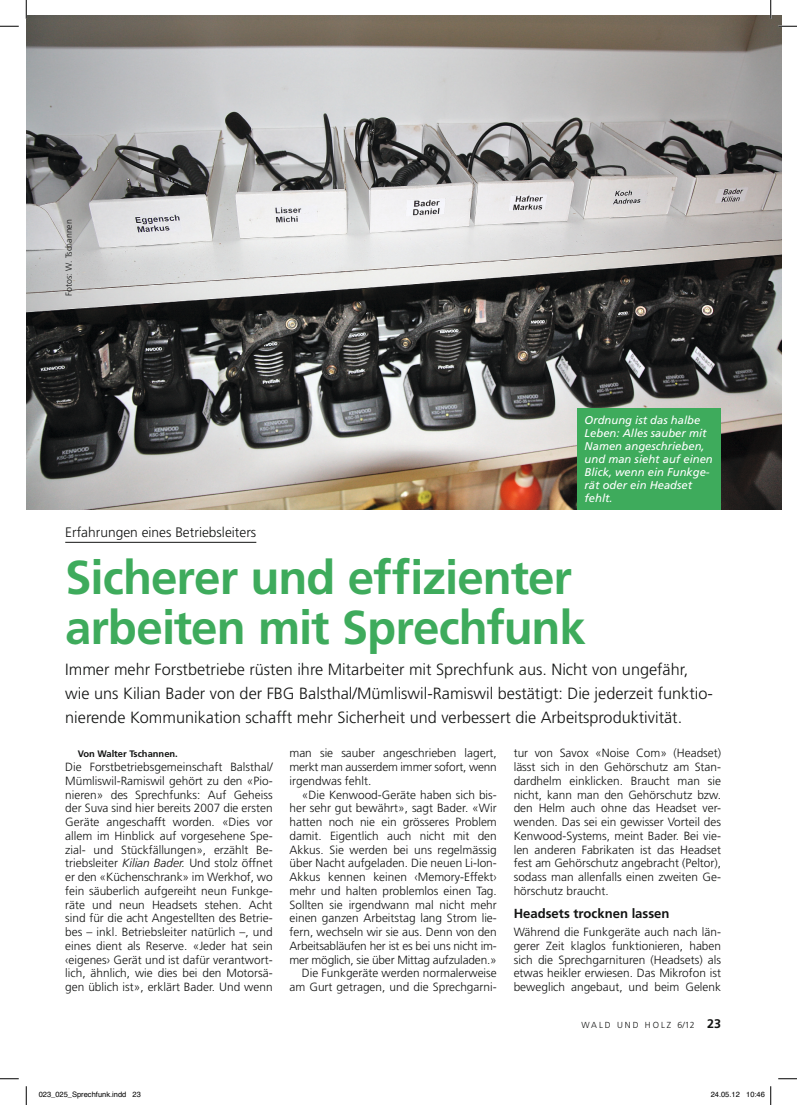
<style>
.page{position:relative;width:797px;height:1105px;background:#fff}
.page>*{position:absolute;margin:0;border:0;box-sizing:border-box;transform-origin:0 0}
.t1{font:700 47.5px/50px "Frutiger LT Std";letter-spacing:-.02em;color:#3eab5c}
.t2{font:300 16.25px/23.8px "Frutiger LT Std";color:#131413}
.t3{font:300 13.75px "Frutiger LT Std";color:#131413}
.t4{font:700 13.12px "Frutiger LT Std";color:#131413}
.t5{font:300 11.88px/13.8px "Frutiger LT Std";color:#131413;text-align:justify}
.t6{font:italic 11.25px/13.1px "Frutiger LT Std";color:#fff}
.t7{font:700 9.38px "Frutiger LT Std";color:#131413}
.t8{font:300 8.75px "Frutiger LT Std";letter-spacing:.225em;color:#131413}
.t9{font:300 8.75px "Frutiger LT Std";color:#131413}
.t10{font:7.5px "Helvetica";color:#000}
.s1{font-style:italic}
.s2{font-weight:700;font-size:12.5px}
</style>
<div class="page">
<img style="left:26px;top:16px;width:755px;height:494px">
<hr style="left:65px;top:542px;width:191px;height:1px;background:#131413">
<div style="left:577px;top:408px;width:144px;height:101px;background:#3eab5c"></div>
<svg style="left:0;top:25px;width:19px;height:2px"></svg>
<svg style="left:778px;top:25px;width:19px;height:2px"></svg>
<svg style="left:0;top:1078px;width:19px;height:1px"></svg>
<svg style="left:778px;top:1078px;width:19px;height:1px"></svg>
<svg style="left:25px;top:0;width:2px;height:19px"></svg>
<svg style="left:25px;top:1086px;width:2px;height:19px"></svg>
<svg style="left:770px;top:0;width:1px;height:19px"></svg>
<svg style="left:770px;top:1086px;width:1px;height:19px"></svg>
<p class="t9" style="left:64px;top:296px;width:78px;rotate:-90deg">Fotos: W. Tschannen</p>
<p class="t6" style="left:584px;top:413px;width:130px">Ordnung ist das halbe<br>Leben: Alles sauber mit<br>Namen angeschrieben, und man sieht auf einen<br>Blick, wenn ein Funkge&shy;rät oder ein Headset fehlt.</p>
<p class="t3" style="left:65px;top:525px;width:192px">Erfahrungen eines Betriebsleiters</p>
<p class="t1" style="left:65px;top:553px;width:522px">Sicherer und effizienter arbeiten mit Sprechfunk</p>
<p class="t2" style="left:65px;top:658px;width:649px">Immer mehr Forstbetriebe rüsten ihre Mitarbeiter mit Sprechfunk aus. Nicht von ungefähr, wie uns Kilian Bader von der FBG Balsthal/Mümliswil-Ramiswil bestätigt: Die jederzeit funktio&shy;nierende Kommunikation schafft mehr Sicherheit und verbessert die Arbeitsproduktivität.</p>
<p class="t5" style="left:289px;top:746px;width:209px">man sie sauber angeschrieben lagert,</p>
<p class="t5" style="left:289px;top:760px;width:209px">merkt man ausserdem immer sofort, wenn</p>
<p class="t5" style="left:289px;top:774px;width:83px">irgendwas fehlt.</p>
<p class="t5" style="left:302px;top:788px;width:196px">«Die Kenwood-Geräte haben sich bis-</p>
<p class="t5" style="left:289px;top:801px;width:209px">her sehr gut bewährt», sagt Bader. «Wir</p>
<p class="t5" style="left:289px;top:815px;width:209px">hatten noch nie ein grösseres Problem</p>
<p class="t5" style="left:289px;top:829px;width:209px">damit. Eigentlich auch nicht mit den</p>
<p class="t5" style="left:289px;top:843px;width:209px">Akkus. Sie werden bei uns regelmässig</p>
<p class="t5" style="left:289px;top:856px;width:209px">über Nacht aufgeladen. Die neuen Li-Ion-</p>
<p class="t5" style="left:289px;top:870px;width:209px">Akkus kennen keinen ‹Memory-Effekt›</p>
<p class="t5" style="left:289px;top:884px;width:209px">mehr und halten problemlos einen Tag.</p>
<p class="t5" style="left:289px;top:898px;width:209px">Sollten sie irgendwann mal nicht mehr</p>
<p class="t5" style="left:289px;top:911px;width:209px">einen ganzen Arbeitstag lang Strom lie-</p>
<p class="t5" style="left:289px;top:925px;width:209px">fern, wechseln wir sie aus. Denn von den</p>
<p class="t5" style="left:289px;top:939px;width:209px">Arbeitsabläufen her ist es bei uns nicht im-</p>
<p class="t5" style="left:289px;top:953px;width:209px">mer möglich, sie über Mittag aufzuladen.»</p>
<p class="t5" style="left:302px;top:966px;width:196px">Die Funkgeräte werden normalerweise</p>
<p class="t5" style="left:289px;top:980px;width:209px">am Gurt getragen, und die Sprechgarni-</p>
<p class="t5" style="left:513px;top:746px;width:209px">tur von Savox «Noise Com» (Headset) lässt sich in den Gehörschutz am Stan&shy;dardhelm einklicken. Braucht man sie nicht, kann man den Gehörschutz bzw. den Helm auch ohne das Headset ver&shy;wenden. Das sei ein gewisser Vorteil des Kenwood-Systems, meint Bader. Bei vie&shy;len anderen Fabrikaten ist das Headset fest am Gehörschutz angebracht (Peltor), sodass man allenfalls einen zweiten Ge&shy;hörschutz braucht.</p>
<p class="t4" style="left:513px;top:906px;width:157px">Headsets trocknen lassen</p>
<p class="t5" style="left:513px;top:925px;width:209px">Während die Funkgeräte auch nach län&shy;gerer Zeit klaglos funktionieren, haben sich die Sprechgarnituren (Headsets) als etwas heikler erwiesen. Das Mikrofon ist beweglich angebaut, und beim Gelenk</p>
<p class="t7" style="left:78px;top:748px;width:102px">Von Walter Tschannen.</p>
<p class="t5" style="left:65px;top:760px;width:209px">Die Forstbetriebsgemeinschaft Balsthal/ Mümliswil-Ramiswil gehört zu den «Pio&shy;nieren» des Sprechfunks: Auf Geheiss der Suva sind hier bereits 2007 die ersten Geräte angeschafft worden. «Dies vor allem im Hinblick auf vorgesehene Spe&shy;zial- und Stückfällungen», erzählt Be&shy;triebsleiter <span class="s1">Kilian Bader.</span> Und stolz öffnet er den «Küchenschrank» im Werkhof, wo fein säuberlich aufgereiht neun Funkge&shy;räte und neun Headsets stehen. Acht sind für die acht Angestellten des Betrie&shy;bes – inkl. Betriebsleiter natürlich –, und eines dient als Reserve. «Jeder hat sein ‹eigenes› Gerät und ist dafür verantwort&shy;lich, ähnlich, wie dies bei den Motorsä&shy;gen üblich ist», erklärt Bader. Und wenn</p>
<p class="t8" style="left:581px;top:1020px;width:141px">WALD UND HOLZ 6/12 <span class="s2">23</span></p>
<p class="t10" style="left:39px;top:1089px;width:104px">023_025_Sprechfunk.indd 23</p>
<p class="t10" style="left:710px;top:1089px;width:56px">24.05.12 10:46</p>
</div>
